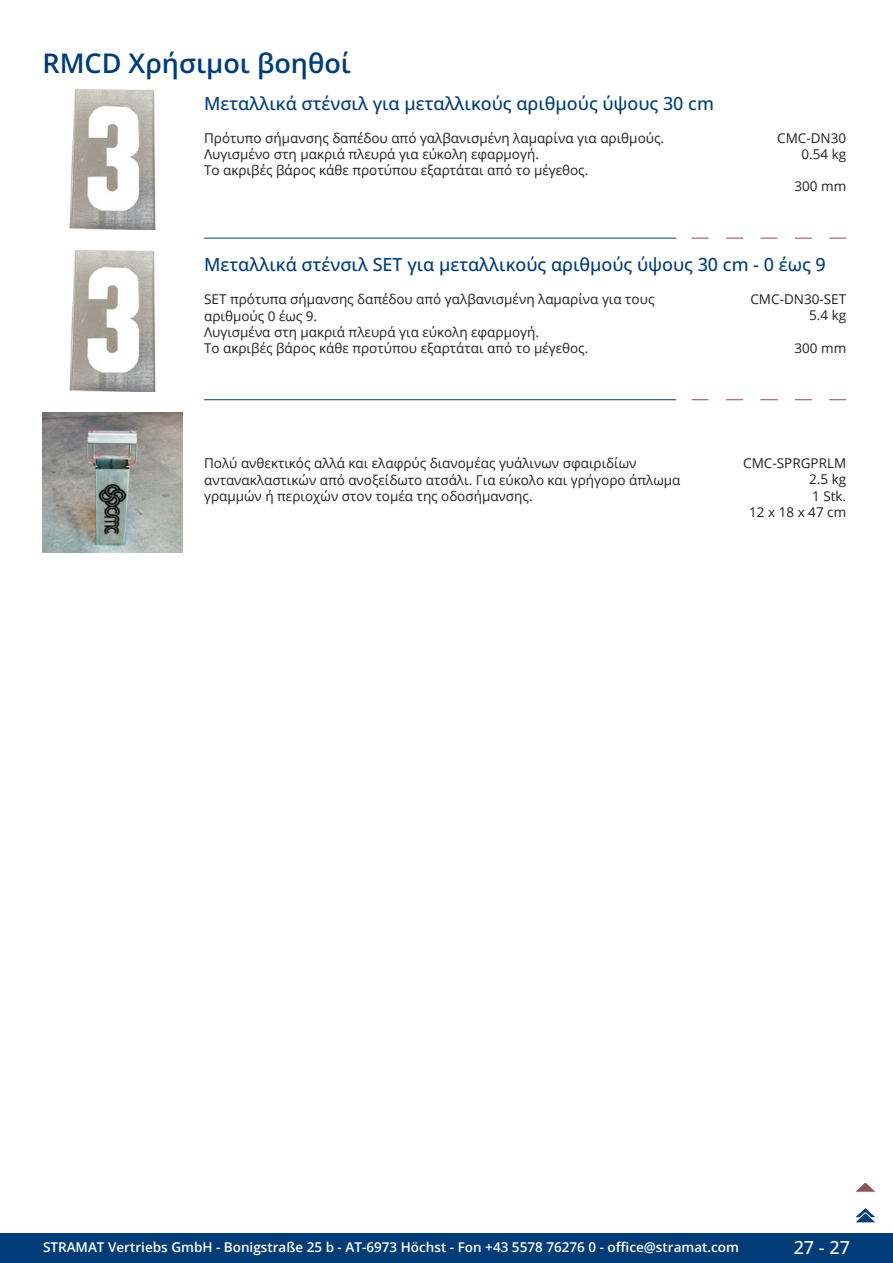
<style>
.page{position:relative;width:893px;height:1263px;background:#fff}
.page>*{position:absolute;margin:0;border:0;box-sizing:border-box;transform-origin:0 0}
.GruppeName{font:600 27px "Open Sans";color:#003d78}
.ArtikelName{font:500 18px "Open Sans";color:#003d78}
.t1{font:500 18px "Open Sans";color:#fff}
.Beschreibung{font:13.5px/16.2px "Open Sans";color:#231f20}
.t2{font:600 13.5px "Open Sans";color:#fff}
.ArtikelNummer{font:13.5px "Open Sans";color:#231f20}
</style>
<div class="page">
<div style="left:0;top:1233px;width:893px;height:30px;background:#003d78"></div>
<img style="left:69px;top:89px;width:87px;height:141px">
<img style="left:69px;top:251px;width:87px;height:140px">
<svg style="left:692px;top:238px;width:17px;height:1px"></svg>
<svg style="left:726px;top:238px;width:17px;height:1px"></svg>
<svg style="left:760px;top:238px;width:17px;height:1px"></svg>
<svg style="left:795px;top:238px;width:17px;height:1px"></svg>
<svg style="left:829px;top:238px;width:17px;height:1px"></svg>
<hr style="left:204px;top:238px;width:472px;height:1px;background:#003d78">
<img style="left:43px;top:412px;width:140px;height:141px">
<svg style="left:692px;top:399px;width:17px;height:1px"></svg>
<svg style="left:726px;top:399px;width:17px;height:1px"></svg>
<svg style="left:760px;top:399px;width:17px;height:1px"></svg>
<svg style="left:795px;top:399px;width:17px;height:1px"></svg>
<svg style="left:829px;top:399px;width:17px;height:1px"></svg>
<hr style="left:204px;top:399px;width:472px;height:1px;background:#003d78">
<svg style="left:856px;top:1183px;width:19px;height:9px"></svg>
<svg style="left:855px;top:1208px;width:21px;height:15px"></svg>
<p class="GruppeName" style="left:43px;top:44px;width:310px">RMCD Χρήσιμοι βοηθοί</p>
<p class="ArtikelName" style="left:204px;top:91px;width:511px">Μεταλλικά στένσιλ για μεταλλικούς αριθμούς ύψους 30 cm</p>
<p class="Beschreibung" style="left:204px;top:129px;width:461px">Πρότυπο σήμανσης δαπέδου από γαλβανισμένη λαμαρίνα για αριθμούς.<br>Λυγισμένο στη μακριά πλευρά για εύκολη εφαρμογή.<br>Το ακριβές βάρος κάθε προτύπου εξαρτάται από το μέγεθος.</p>
<p class="ArtikelNummer" style="left:777px;top:128px;width:71px">CMC-DN30</p>
<p class="ArtikelNummer" style="left:801px;top:145px;width:46px">0.54 kg</p>
<p class="ArtikelNummer" style="left:794px;top:177px;width:53px">300 mm</p>
<p class="ArtikelName" style="left:204px;top:252px;width:623px">Μεταλλικά στένσιλ SET για μεταλλικούς αριθμούς ύψους 30 cm - 0 έως 9</p>
<p class="Beschreibung" style="left:204px;top:291px;width:452px">SET πρότυπα σήμανσης δαπέδου από γαλβανισμένη λαμαρίνα για τους αριθμούς 0 έως 9.<br>Λυγισμένα στη μακριά πλευρά για εύκολη εφαρμογή.<br>Το ακριβές βάρος κάθε προτύπου εξαρτάται από το μέγεθος.</p>
<p class="ArtikelNummer" style="left:750px;top:290px;width:97px">CMC-DN30-SET</p>
<p class="ArtikelNummer" style="left:809px;top:306px;width:39px">5.4 kg</p>
<p class="ArtikelNummer" style="left:794px;top:339px;width:53px">300 mm</p>
<p class="Beschreibung" style="left:204px;top:455px;width:478px">Πολύ ανθεκτικός αλλά και ελαφρύς διανομέας γυάλινων σφαιριδίων αντανακλαστικών από ανοξείδωτο ατσάλι. Για εύκολο και γρήγορο άπλωμα γραμμών ή περιοχών στον τομέα της οδοσήμανσης.</p>
<p class="ArtikelNummer" style="left:743px;top:454px;width:104px">CMC-SPRGPRLM</p>
<p class="ArtikelNummer" style="left:809px;top:470px;width:39px">2.5 kg</p>
<p class="ArtikelNummer" style="left:812px;top:486px;width:36px">1 Stk.</p>
<p class="ArtikelNummer" style="left:749px;top:503px;width:99px">12 x 18 x 47 cm</p>
<p class="t2" style="left:43px;top:1238px;width:698px">STRAMAT Vertriebs GmbH - Bonigstraße 25 b - AT-6973 Höchst - Fon +43 5578 76276 0 - office@stramat.com</p>
<h2 class="t1" style="left:794px;top:1234px;width:58px">27 - 27</h2>
</div>
